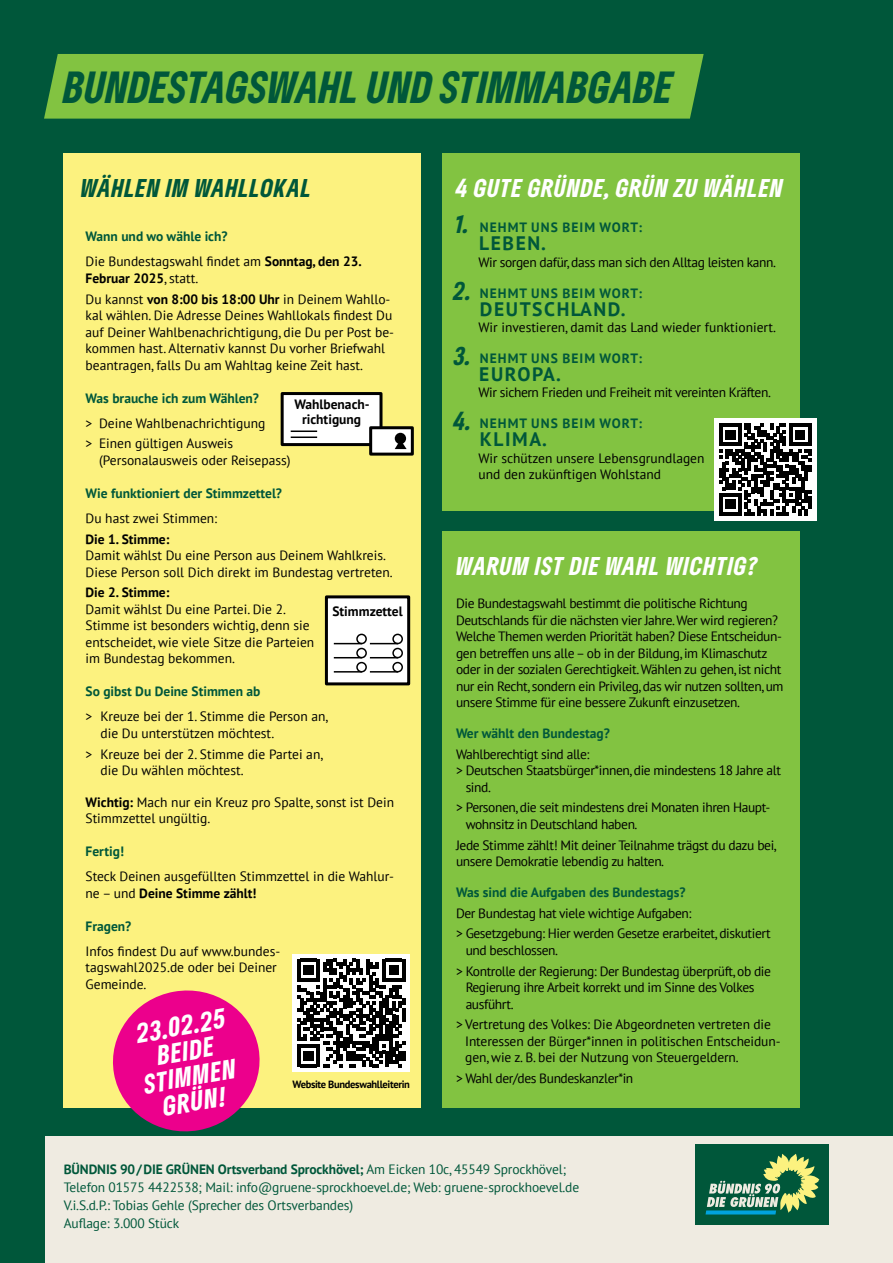
<style>
.page{position:relative;width:893px;height:1263px;background:#efebe1}
.page>*{position:absolute;margin:0;border:0;box-sizing:border-box;transform-origin:0 0}
.t1{font:italic 900 condensed 42px "Gruene Type";letter-spacing:.01em;color:#00573a}
.t2{font:italic 900 condensed 25.65px/25.7px "Gruene Type";color:#fff;text-align:center}
.t3{font:italic 900 condensed 24px "Gruene Type";letter-spacing:.04em;color:#fff}
.t4{font:italic 900 condensed 24px "Gruene Type";letter-spacing:.04em;color:#00573a}
.t5{font:700 19.5px "PT Sans";letter-spacing:.08em;color:#00573a}
.t6{font:13.5px/16.5px "PT Sans";letter-spacing:-.01em;color:#000}
.t7{font:13.5px/16.5px "PT Sans";letter-spacing:-.03em;color:#000}
.t8{font:13.5px/18px "PT Sans";letter-spacing:-.01em;color:#00573a}
.t9{font:700 13.5px "PT Sans";color:#00573a}
.t10{font:700 13.5px "PT Sans";letter-spacing:.08em;color:#00573a}
.t11{font:700 13.5px/15px "PT Sans";color:#000;text-align:center}
.t12{font:700 10.5px "PT Sans";letter-spacing:-.03em;color:#000}
.s1{font-weight:700;color:#00573a}
.s2{font-weight:700}
</style>
<div class="page">
<div style="left:696px;top:1144px;width:133px;height:80px;background:#00573a"></div>
<svg style="left:705px;top:1154px;width:114px;height:60px"></svg>
<div style="left:0;top:0;width:45px;height:1263px;background:#00573a"></div>
<div style="left:0;top:0;width:893px;height:1135px;background:#00573a"></div>
<div style="left:442px;top:154px;width:357px;height:357px;background:#82c341"></div>
<div style="left:44px;top:54px;width:660px;height:65px;background:#82c341"></div>
<div style="left:64px;top:154px;width:357px;height:954px;background:#fcf27f"></div>
<div style="left:282px;top:394px;width:99px;height:51px;background:#fff"></div>
<div style="left:281px;top:392px;width:101px;height:54px;border:3px solid #000"></div>
<hr style="left:291px;top:430px;width:26px;height:2px;background:#000">
<hr style="left:291px;top:436px;width:26px;height:2px;background:#000">
<div style="left:371px;top:428px;width:41px;height:26px;background:#fff"></div>
<div style="left:369px;top:426px;width:45px;height:30px;border:3px solid #000"></div>
<div style="left:395px;top:433px;width:11px;height:11px;background:#000;border-radius:50%"></div>
<svg style="left:395px;top:440px;width:12px;height:9px"></svg>
<div style="left:292px;top:954px;width:118px;height:118px;background:#fff"></div>
<svg style="left:297px;top:959px;width:108px;height:108px"></svg>
<div style="left:326px;top:597px;width:83px;height:87px;background:#fff"></div>
<div style="left:325px;top:595px;width:85px;height:90px;border:3px solid #000"></div>
<svg style="left:370px;top:643px;width:25px;height:1px"></svg>
<div style="left:392px;top:634px;width:11px;height:10px;border:2px solid #000;border-radius:50%"></div>
<svg style="left:370px;top:657px;width:25px;height:1px"></svg>
<div style="left:392px;top:648px;width:11px;height:10px;border:2px solid #000;border-radius:50%"></div>
<svg style="left:370px;top:671px;width:25px;height:1px"></svg>
<div style="left:392px;top:662px;width:11px;height:10px;border:2px solid #000;border-radius:50%"></div>
<svg style="left:334px;top:643px;width:25px;height:1px"></svg>
<div style="left:356px;top:634px;width:11px;height:10px;border:2px solid #000;border-radius:50%"></div>
<svg style="left:334px;top:657px;width:25px;height:1px"></svg>
<div style="left:356px;top:648px;width:11px;height:10px;border:2px solid #000;border-radius:50%"></div>
<svg style="left:334px;top:671px;width:25px;height:1px"></svg>
<div style="left:356px;top:662px;width:11px;height:10px;border:2px solid #000;border-radius:50%"></div>
<div style="left:442px;top:532px;width:357px;height:576px;background:#82c341"></div>
<div style="left:714px;top:418px;width:102px;height:103px;background:#fff"></div>
<svg style="left:719px;top:424px;width:92px;height:91px"></svg>
<svg style="left:107px;top:990px;width:158px;height:146px"></svg>
<h1 class="t1" style="left:64px;top:60px;width:610px">BUNDESTAGSWAHL UND STIMMABGABE</h1>
<h3 class="t4" style="left:81px;top:172px;width:232px">WÄHLEN IM WAHLLOKAL</h3>
<p class="t6" style="left:86px;top:224px;width:278px;line-height:25px"><span class="s1">Wann und wo wähle ich?<br></span>Die Bundestagswahl findet am <span class="s2">Sonntag, den 23.</span></p>
<p class="t6" style="left:86px;top:267px;width:306px;line-height:20.7px"><span class="s2">Februar 2025</span>, statt.<br>Du kannst <span class="s2">von 8:00 bis 18:00 Uhr</span> in Deinem Wahllo-</p>
<p class="t6" style="left:86px;top:307px;width:310px">kal wählen. Die Adresse Deines Wahllokals findest Du auf Deiner Wahlbenachrichtigung, die Du per Post be&shy;kommen hast. Alternativ kannst Du vorher Briefwahl beantragen, falls Du am Wahltag keine Zeit hast.</p>
<p class="t9" style="left:86px;top:389px;width:175px">Was brauche ich zum Wählen?</p>
<p class="t6" style="left:86px;top:412px;width:181px;line-height:20.7px">&gt; Deine Wahlbenachrichtigung &gt; Einen gültigen Ausweis</p>
<p class="t6" style="left:99px;top:452px;width:193px">(Personalausweis oder Reisepass)</p>
<p class="t9" style="left:86px;top:484px;width:198px">Wie funktioniert der Stimmzettel?</p>
<p class="t6" style="left:86px;top:510px;width:133px">Du hast zwei Stimmen:</p>
<p class="t11" style="left:86px;top:531px;width:85px">Die 1. Stimme:</p>
<p class="t6" style="left:86px;top:547px;width:309px">Damit wählst Du eine Person aus Deinem Wahlkreis.<br>Diese Person soll Dich direkt im Bundestag vertreten.</p>
<p class="t11" style="left:86px;top:585px;width:85px">Die 2. Stimme:</p>
<p class="t6" style="left:86px;top:601px;width:230px">Damit wählst Du eine Partei. Die 2.<br>Stimme ist besonders wichtig, denn sie entscheidet, wie viele Sitze die Parteien im Bundestag bekommen.</p>
<p class="t9" style="left:86px;top:683px;width:176px">So gibst Du Deine Stimmen ab</p>
<p class="t6" style="left:101px;top:708px;width:229px;text-indent:-15px">&gt; Kreuze bei der 1. Stimme die Person an, die Du unterstützen möchtest.</p>
<p class="t6" style="left:101px;top:745px;width:224px;text-indent:-15px">&gt; Kreuze bei der 2. Stimme die Partei an, die Du wählen möchtest.</p>
<p class="t6" style="left:86px;top:793px;width:310px"><span class="s2">Wichtig:</span> Mach nur ein Kreuz pro Spalte, sonst ist Dein<br>Stimmzettel ungültig.</p>
<p class="t9" style="left:86px;top:842px;width:40px">Fertig!</p>
<p class="t6" style="left:86px;top:868px;width:310px">Steck Deinen ausgefüllten Stimmzettel in die Wahlur&shy;ne – und <span class="s2">Deine Stimme zählt!</span></p>
<p class="t9" style="left:86px;top:917px;width:47px">Fragen?</p>
<p class="t6" style="left:86px;top:942px;width:196px">Infos findest Du auf www.bundes&shy;tagswahl2025.de oder bei Deiner<br>Gemeinde.</p>
<p class="t11" style="left:294px;top:397px;width:77px">Wahlbenach&shy;richtigung</p>
<p class="t11" style="left:332px;top:603px;width:72px">Stimmzettel</p>
<h2 class="t2" style="left:133px;top:1020px;width:94px;rotate:-10deg">23.02.25<br>BEIDE<br>STIMMEN<br>GRÜN!</h2>
<p class="t12" style="left:292px;top:1077px;width:119px">Website Bundeswahlleiterin</p>
<h3 class="t3" style="left:456px;top:172px;width:328px">4 GUTE GRÜNDE, GRÜN ZU WÄHLEN</h3>
<h3 class="t4" style="left:456px;top:208px;width:15px">1.</h3>
<h3 class="t4" style="left:454px;top:275px;width:19px">2.</h3>
<h3 class="t4" style="left:454px;top:339px;width:19px">3.</h3>
<h3 class="t4" style="left:454px;top:405px;width:20px">4.</h3>
<p class="t10" style="left:480px;top:219px;width:164px">NEHMT UNS BEIM WORT:</p>
<h3 class="t5" style="left:479px;top:231px;width:68px">LEBEN.</h3>
<p class="t7" style="left:478px;top:254px;width:299px">Wir sorgen dafür, dass man sich den Alltag leisten kann.</p>
<p class="t10" style="left:480px;top:284px;width:164px">NEHMT UNS BEIM WORT:</p>
<h3 class="t5" style="left:480px;top:296px;width:147px">DEUTSCHLAND.</h3>
<p class="t6" style="left:478px;top:319px;width:299px">Wir investieren, damit das Land wieder funktioniert.</p>
<p class="t10" style="left:480px;top:349px;width:164px">NEHMT UNS BEIM WORT:</p>
<h3 class="t5" style="left:479px;top:361px;width:83px">EUROPA.</h3>
<p class="t7" style="left:478px;top:384px;width:294px">Wir sichern Frieden und Freiheit mit vereinten Kräften.</p>
<p class="t10" style="left:480px;top:414px;width:164px">NEHMT UNS BEIM WORT:</p>
<h3 class="t5" style="left:480px;top:426px;width:69px">KLIMA.</h3>
<p class="t6" style="left:478px;top:449px;width:228px">Wir schützen unsere Lebensgrundlagen und den zukünftigen Wohlstand</p>
<h3 class="t3" style="left:456px;top:550px;width:303px">WARUM IST DIE WAHL WICHTIG?</h3>
<p class="t7" style="left:456px;top:595px;width:329px">Die Bundestagswahl bestimmt die politische Richtung Deutschlands für die nächsten vier Jahre. Wer wird regieren?<br>Welche Themen werden Priorität haben? Diese Entscheidun&shy;gen betreffen uns alle – ob in der Bildung, im Klimaschutz oder in der sozialen Gerechtigkeit. Wählen zu gehen, ist nicht nur ein Recht, sondern ein Privileg, das wir nutzen sollten, um unsere Stimme für eine bessere Zukunft einzusetzen.</p>
<p class="t9" style="left:456px;top:724px;width:155px">Wer wählt den Bundestag?</p>
<p class="t7" style="left:456px;top:745px;width:135px">Wahlberechtigt sind alle:</p>
<p class="t7" style="left:456px;top:762px;width:326px">&gt; Deutschen Staatsbürger*innen, die mindestens 18 Jahre alt</p>
<p class="t6" style="left:466px;top:778px;width:27px">sind.</p>
<p class="t7" style="left:466px;top:799px;width:306px;text-indent:-10px">&gt; Personen, die seit mindestens drei Monaten ihren Haupt&shy;wohnsitz in Deutschland haben.</p>
<p class="t7" style="left:456px;top:836px;width:322px">Jede Stimme zählt! Mit deiner Teilnahme trägst du dazu bei, unsere Demokratie lebendig zu halten.</p>
<p class="t9" style="left:456px;top:883px;width:231px">Was sind die Aufgaben des Bundestags?</p>
<p class="t7" style="left:456px;top:902px;width:316px;line-height:20.7px">Der Bundestag hat viele wichtige Aufgaben:<br>&gt; Gesetzgebung: Hier werden Gesetze erarbeitet, diskutiert</p>
<p class="t7" style="left:456px;top:939px;width:316px;line-height:20.7px;text-indent:10px">und beschlossen.<br>&gt; Kontrolle der Regierung: Der Bundestag überprüft, ob die</p>
<p class="t7" style="left:466px;top:979px;width:290px">Regierung ihre Arbeit korrekt und im Sinne des Volkes ausführt.</p>
<p class="t6" style="left:465px;top:1016px;width:317px;text-indent:-9px">&gt; Vertretung des Volkes: Die Abgeordneten vertreten die<br>Interessen der Bürger*innen in politischen Entscheidun&shy;gen, wie z. B. bei der Nutzung von Steuergeldern.</p>
<p class="t7" style="left:456px;top:1070px;width:179px">&gt; Wahl der/des Bundeskanzler*in</p>
<p class="t8" style="left:64px;top:1160px;width:517px"><span class="s2">BÜNDNIS 90/DIE GRÜNEN Ortsverband Sprockhövel;</span> Am Eicken 10c, 45549 Sprockhövel; Telefon 01575 4422538; Mail: info@gruene-sprockhoevel.de; Web: gruene-sprockhoevel.de V.i.S.d.P.: Tobias Gehle (Sprecher des Ortsverbandes)<br>Auflage: 3.000 Stück</p>
</div>
